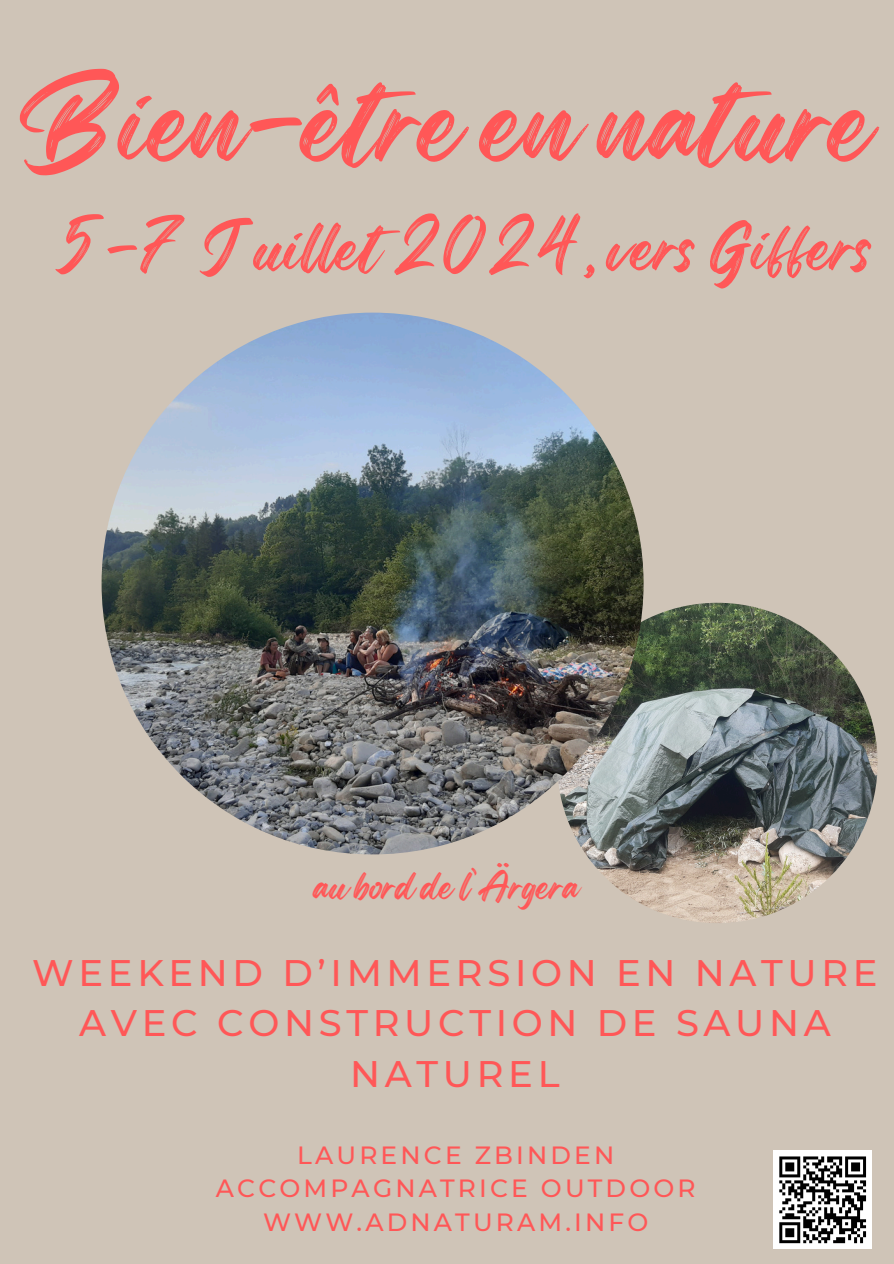
<style>
.page{position:relative;width:894px;height:1264px;background:#fff}
.page>*{position:absolute;margin:0;border:0;box-sizing:border-box;transform-origin:0 0}
.t1{font:104.1px "Regular Brush";color:#ff5757}
.t2{font:59.1px "Regular Brush";color:#ff5757}
.t3{font:500 36.9px/50.7px "Montserrat";letter-spacing:.125em;color:#ff5757;text-align:center}
.t4{font:33.6px "Regular Brush";color:#ff5757}
.t5{font:500 24.9px/33.8px "Montserrat";letter-spacing:.125em;color:#ff5757;text-align:center}
</style>
<div class="page">
<div style="left:0;top:0;width:893px;height:1263px;background:#cfc4b7"></div>
<img style="left:557px;top:602px;width:320px;height:321px;border-radius:50%">
<img style="left:101px;top:312px;width:542px;height:542px;border-radius:50%">
<div style="left:773px;top:1150px;width:98px;height:99px;background:#fff"></div>
<svg style="left:779px;top:1156px;width:88px;height:88px"></svg>
<p class="t1" style="left:16px;top:39px;width:858px">Bien-être en nature</p>
<p class="t2" style="left:54px;top:201px;width:819px">5-7 Juillet 2024, vers Giffers</p>
<p class="t4" style="left:314px;top:860px;width:267px">au bord de l’Ärgera</p>
<p class="t3" style="left:32px;top:947px;width:846px">WEEKEND D’IMMERSION EN NATURE<br>AVEC CONSTRUCTION DE SAUNA<br>NATUREL</p>
<h4 class="t5" style="left:297px;top:1137px;width:318px">LAURENCE ZBINDEN</h4>
<h3 class="t5" style="left:216px;top:1171px;width:481px">ACCOMPAGNATRICE OUTDOOR<br>WWW.ADNATURAM.INFO</h3>
</div>
